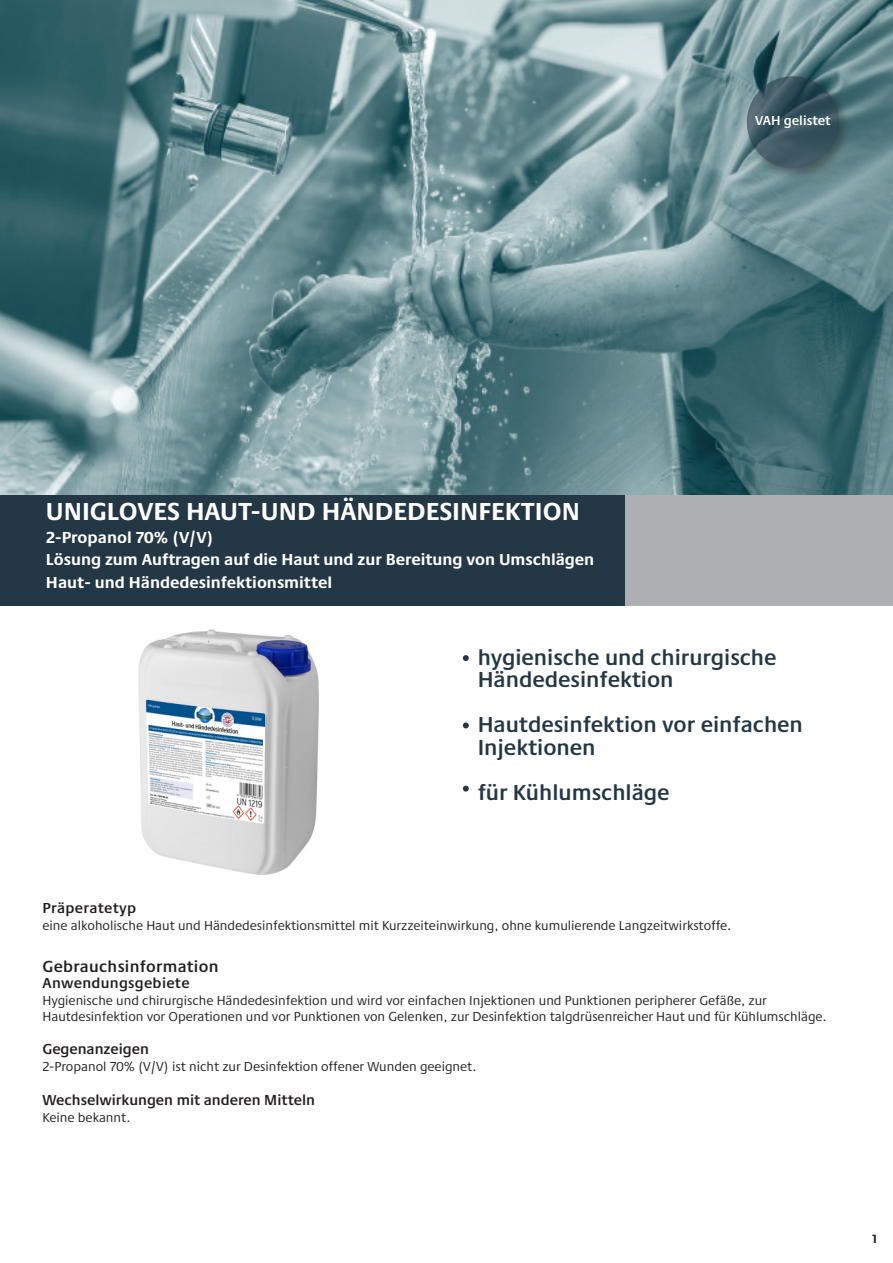
<style>
.page{position:relative;width:893px;height:1263px;background:#fff}
.page>*{position:absolute;margin:0;border:0;box-sizing:border-box;transform-origin:0 0}
.t1{font:700 25.5px "Praxis Next";color:#fff}
.t2{font:600 22.5px "Praxis Next";color:#243745}
.t3{font:700 16.5px/22.5px "Praxis Next";color:#fff}
.t4{font:600 16.5px "Praxis Next";letter-spacing:.02em;color:#231f20}
.t5{font:600 15px "Praxis Next";color:#231f20}
.t6{font:600 15px "Praxis Next";letter-spacing:.02em;color:#231f20}
.t7{font:13.5px "Praxis Next";color:#231f20}
.t8{font:600 13.5px "Praxis Next";color:#fff}
.t9{font:600 12px "Gibson";color:#231f20}
</style>
<div class="page">
<img style="left:0;top:0;width:893px;height:509px">
<img style="left:138px;top:629px;width:181px;height:246px">
<div style="left:743px;top:72px;width:108px;height:109px;background:#231f20;opacity:.75"></div>
<svg style="left:747px;top:76px;width:92px;height:92px;background:#3a5560"></svg>
<svg style="left:463px;top:655px;width:6px;height:6px"></svg>
<svg style="left:463px;top:722px;width:6px;height:6px"></svg>
<svg style="left:463px;top:786px;width:6px;height:6px"></svg>
<div style="left:561px;top:495px;width:332px;height:111px;background:#aeafb3"></div>
<div style="left:1px;top:495px;width:624px;height:111px;background:#243745"></div>
<p class="t8" style="left:755px;top:110px;width:77px">VAH gelistet</p>
<p class="t1" style="left:46px;top:491px;width:535px">UNIGLOVES HAUT-UND HÄNDEDESINFEKTION</p>
<p class="t3" style="left:46px;top:525px;width:169px">2-Propanol 70% (V/V)</p>
<p class="t3" style="left:46px;top:547px;width:550px">Lösung zum Auftragen auf die Haut und zur Bereitung von Umschlägen<br>Haut- und Händedesinfektionsmittel</p>
<p class="t2" style="left:478px;top:640px;width:300px">hygienische und chirurgische</p>
<p class="t2" style="left:478px;top:662px;width:197px">Händedesinfektion</p>
<p class="t2" style="left:478px;top:707px;width:327px">Hautdesinfektion vor einfachen</p>
<p class="t2" style="left:478px;top:730px;width:119px">Injektionen</p>
<p class="t2" style="left:478px;top:775px;width:193px">für Kühlumschläge</p>
<p class="t6" style="left:43px;top:897px;width:95px">Präperatetyp</p>
<p class="t7" style="left:43px;top:915px;width:690px">eine alkoholische Haut und Händedesinfektionsmittel mit Kurzzeiteinwirkung, ohne kumulierende Langzeitwirkstoffe.</p>
<p class="t4" style="left:43px;top:953px;width:178px">Gebrauchsinformation</p>
<p class="t6" style="left:43px;top:972px;width:149px">Anwendungsgebiete</p>
<p class="t7" style="left:43px;top:990px;width:726px">Hygienische und chirurgische Händedesinfektion und wird vor einfachen Injektionen und Punktionen peripherer Gefäße, zur</p>
<p class="t7" style="left:43px;top:1007px;width:786px">Hautdesinfektion vor Operationen und vor Punktionen von Gelenken, zur Desinfektion talgdrüsenreicher Haut und für Kühlumschläge.</p>
<p class="t5" style="left:43px;top:1038px;width:108px">Gegenanzeigen</p>
<p class="t7" style="left:43px;top:1056px;width:436px">2-Propanol 70% (V/V) ist nicht zur Desinfektion offener Wunden geeignet.</p>
<p class="t5" style="left:43px;top:1089px;width:274px">Wechselwirkungen mit anderen Mitteln</p>
<p class="t7" style="left:43px;top:1107px;width:90px">Keine bekannt.</p>
<p class="t9" style="left:872px;top:1231px;width:7px">1</p>
</div>
